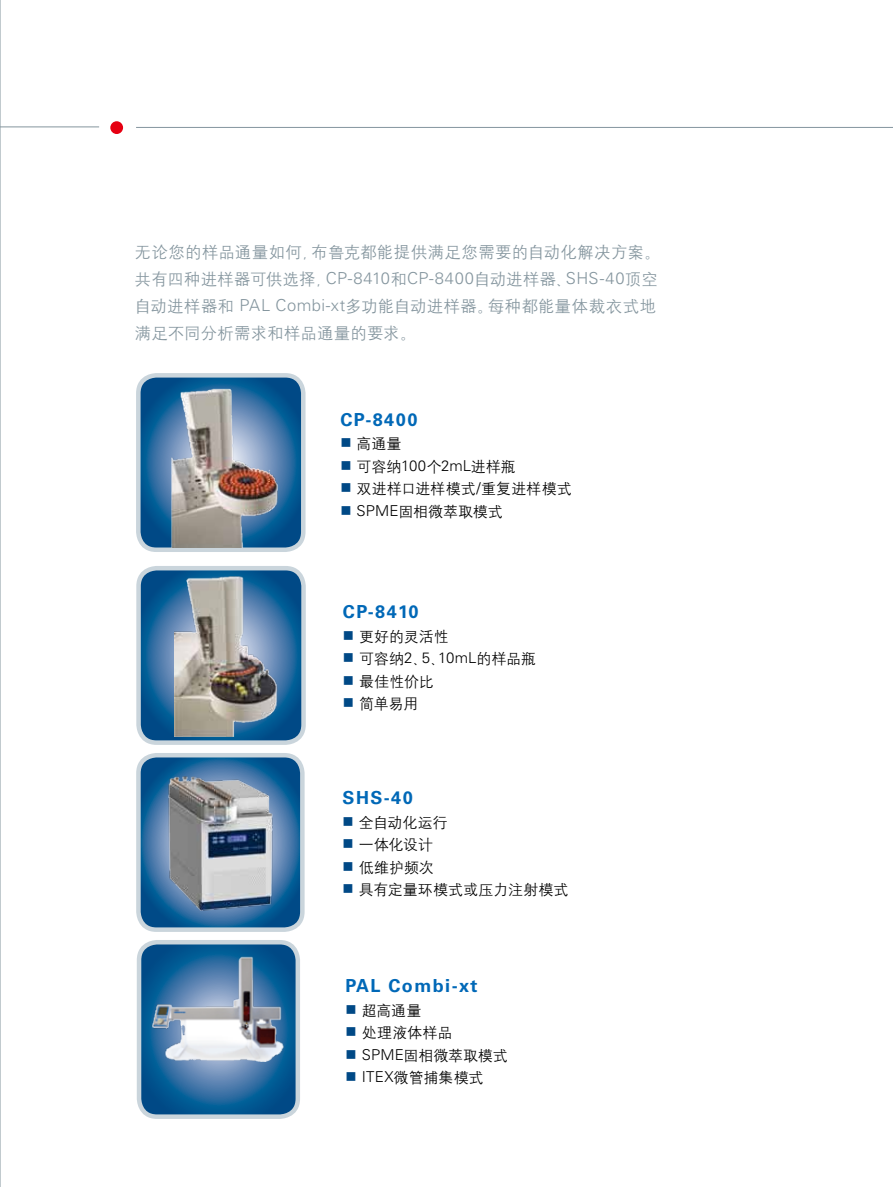
<style>
.page{position:relative;width:893px;height:1187px;background:#fff}
.page>*{position:absolute;margin:0;border:0;box-sizing:border-box;transform-origin:0 0}
.t1{font:700 18px "Univers LT Std";letter-spacing:.08em;color:#0068b7}
.t2{font:16.5px/27px "H Yg 2 gj";letter-spacing:.01em;color:#84959e}
.t3{font:15px "H Yg 2 gj";letter-spacing:-.005em;color:#000}
.s1{font-family:"Univers LT Std";font-weight:300}
.s2{color:#004986}
</style>
<div class="page">
<hr style="left:0;top:0;width:1px;height:1186px;background:#84959e">
<div style="left:110px;top:121px;width:13px;height:13px;background:#e60012;border-radius:50%"></div>
<hr style="left:136px;top:127px;width:757px;height:1px;background:#84959e">
<hr style="left:0;top:126px;width:99px;height:1px;background:#84959e">
<svg style="left:141px;top:571px;width:160px;height:171px;background:#1a6097"></svg>
<div style="left:136px;top:566px;width:170px;height:178px;border:4px solid #cad5dc;border-radius:18px"></div>
<img style="left:175px;top:573px;width:108px;height:163px">
<svg style="left:141px;top:378px;width:160px;height:169px;background:#175f96"></svg>
<div style="left:136px;top:373px;width:170px;height:179px;border:4px solid #cad5dc;border-radius:18px"></div>
<img style="left:172px;top:388px;width:110px;height:159px">
<svg style="left:141px;top:758px;width:159px;height:171px;background:#1d6299"></svg>
<div style="left:136px;top:753px;width:169px;height:178px;border:4px solid #cad5dc;border-radius:18px"></div>
<img style="left:163px;top:772px;width:119px;height:142px">
<svg style="left:139px;top:944px;width:159px;height:172px;background:#22669c"></svg>
<div style="left:137px;top:939px;width:163px;height:179px;border:4px solid #cad5dc;border-radius:18px"></div>
<img style="left:143px;top:952px;width:144px;height:109px">
<p class="t2" style="left:135px;top:238px;width:527px">无论您的样品通量如何，布鲁克都能提供满足您需要的自动化解决方案。共有四种进样器可供选择，<span class="s1">CP-8410</span>和<span class="s1">CP-8400</span>自动进样器、<span class="s1">SHS-40</span>顶空自动进样器和 <span class="s1">PAL Combi-xt</span>多功能自动进样器。每种都能量体裁衣式地满足不同分析需求和样品通量的要求。</p>
<p class="t1" style="left:340px;top:408px;width:79px">CP-8400</p>
<p class="t3" style="left:340px;top:436px;width:63px"><span class="s2">■</span> 高通量</p>
<p class="t3" style="left:340px;top:458px;width:177px"><span class="s2">■</span> 可容纳<span class="s1">100</span>个<span class="s1">2mL</span>进样瓶</p>
<p class="t3" style="left:340px;top:481px;width:233px"><span class="s2">■</span> 双进样口进样模式<span class="s1">/</span>重复进样模式</p>
<p class="t3" style="left:340px;top:503px;width:164px"><span class="s2">■</span> <span class="s1">SPME</span>固相微萃取模式</p>
<p class="t1" style="left:343px;top:601px;width:77px">CP-8410</p>
<p class="t3" style="left:343px;top:628px;width:107px"><span class="s2">■</span> 更好的灵活性</p>
<p class="t3" style="left:343px;top:651px;width:195px"><span class="s2">■</span> 可容纳<span class="s1">2</span>、<span class="s1">5</span>、<span class="s1">10mL</span>的样品瓶</p>
<p class="t3" style="left:343px;top:673px;width:92px"><span class="s2">■</span> 最佳性价比</p>
<p class="t3" style="left:343px;top:696px;width:77px"><span class="s2">■</span> 简单易用</p>
<p class="t1" style="left:343px;top:787px;width:72px">SHS-40</p>
<p class="t3" style="left:343px;top:814px;width:106px"><span class="s2">■</span> 全自动化运行</p>
<p class="t3" style="left:343px;top:837px;width:92px"><span class="s2">■</span> 一体化设计</p>
<p class="t3" style="left:343px;top:859px;width:93px"><span class="s2">■</span> 低维护频次</p>
<p class="t3" style="left:343px;top:882px;width:227px"><span class="s2">■</span> 具有定量环模式或压力注射模式</p>
<p class="t1" style="left:346px;top:975px;width:134px">PAL Combi-xt</p>
<p class="t3" style="left:346px;top:1002px;width:77px"><span class="s2">■</span> 超高通量</p>
<p class="t3" style="left:346px;top:1025px;width:108px"><span class="s2">■</span> 处理液体样品</p>
<p class="t3" style="left:346px;top:1047px;width:164px"><span class="s2">■</span> <span class="s1">SPME</span>固相微萃取模式</p>
<p class="t3" style="left:346px;top:1070px;width:140px"><span class="s2">■</span> <span class="s1">ITEX</span>微管捕集模式</p>
</div>
